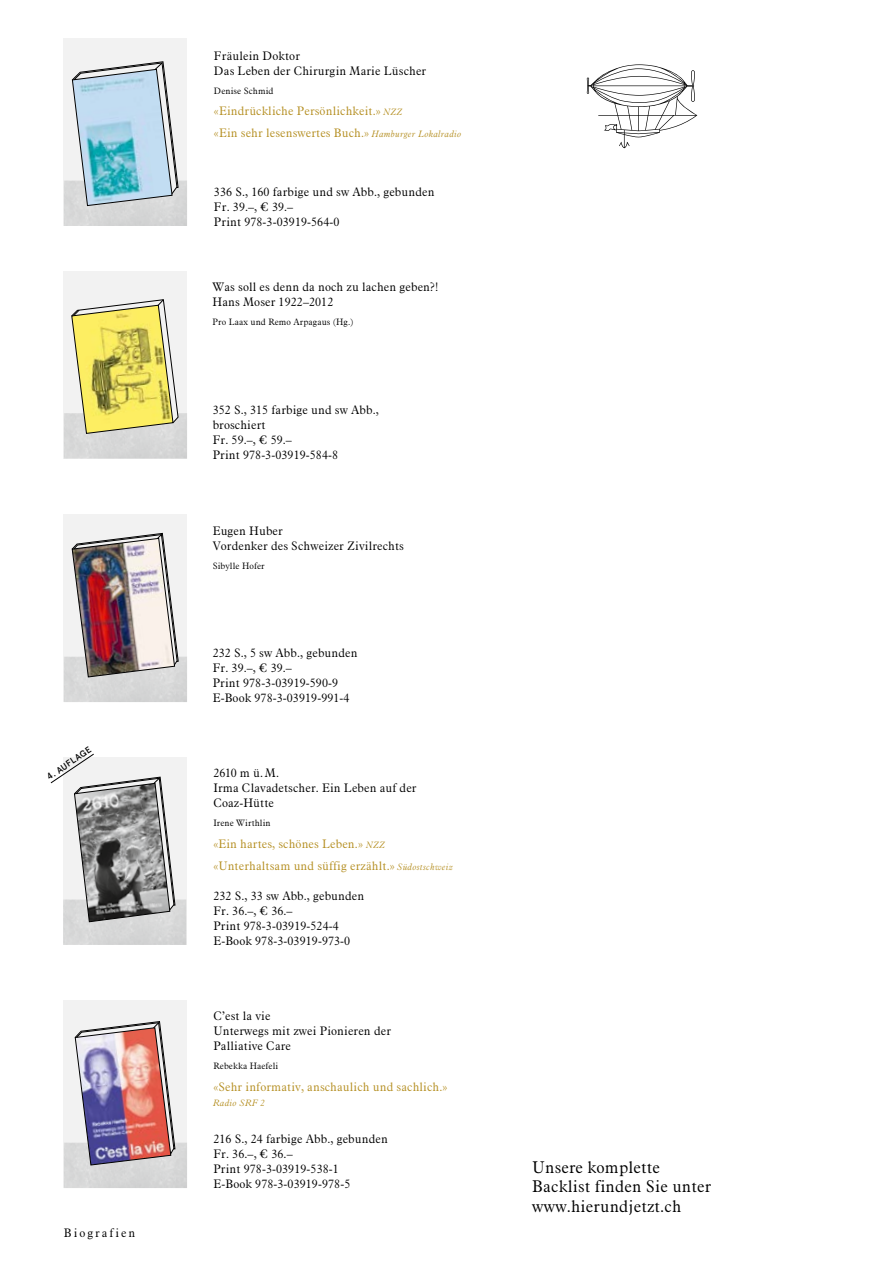
<style>
.page{position:relative;width:893px;height:1263px;background:#fff}
.page>*{position:absolute;margin:0;border:0;box-sizing:border-box;transform-origin:0 0}
.t1{font:300 16.5px/19.5px "Aldine 721 BT";letter-spacing:.01em;color:#000}
.t2{font:300 12px/15px "Aldine 721 BT";letter-spacing:.01em;color:#000}
.t3{font:300 12px/21.8px "Aldine 721 BT";letter-spacing:.01em;color:#b58f22}
.t4{font:300 12px "Aldine 721 BT";letter-spacing:.16em;color:#000}
.t5{font:300 9px "Aldine 721 BT";letter-spacing:.01em;color:#000}
.t6{font:italic 300 9px "Aldine 721 BT";letter-spacing:.04em;color:#b58f22}
.t7{font:500 9px "Apercu Pro";color:#000}
.s1{font-style:italic;font-size:9px}
</style>
<div class="page">
<div style="left:64px;top:38px;width:123px;height:188px;background:#f2f2f2"></div>
<div style="left:64px;top:271px;width:123px;height:188px;background:#f2f2f2"></div>
<div style="left:64px;top:514px;width:123px;height:188px;background:#f2f2f2"></div>
<svg style="left:587px;top:64px;width:110px;height:84px"></svg>
<div style="left:64px;top:1000px;width:123px;height:188px;background:#f2f2f2"></div>
<svg style="left:64px;top:1021px;width:123px;height:167px"></svg>
<svg style="left:64px;top:62px;width:123px;height:164px"></svg>
<svg style="left:50px;top:753px;width:136px;height:192px"></svg>
<img style="left:64px;top:533px;width:123px;height:169px">
<svg style="left:64px;top:299px;width:123px;height:160px"></svg>
<p class="t7" style="left:44px;top:772px;width:53px;rotate:-34deg">4. AUFLAGE</p>
<p class="t4" style="left:64px;top:1225px;width:73px">Biografien</p>
<p class="t2" style="left:214px;top:48px;width:214px">Fräulein Doktor<br>Das Leben der Chirurgin Marie Lüscher</p>
<p class="t5" style="left:214px;top:85px;width:61px">Denise Schmid</p>
<p class="t3" style="left:214px;top:100px;width:249px">«Eindrückliche Persönlichkeit.» <span class="s1">NZZ<br></span>«Ein sehr lesenswertes Buch.» <span class="s1">Hamburger Lokalradio</span></p>
<p class="t2" style="left:214px;top:184px;width:222px">336 S., 160 farbige und sw Abb., gebunden<br>Fr. 39.–, € 39.–<br>Print 978-3-03919-564-0</p>
<p class="t2" style="left:213px;top:279px;width:227px">Was soll es denn da noch zu lachen geben?!<br>Hans Moser 1922–2012</p>
<p class="t5" style="left:213px;top:316px;width:142px">Pro Laax und Remo Arpagaus (Hg.)</p>
<p class="t2" style="left:213px;top:402px;width:168px">352 S., 315 farbige und sw Abb., broschiert<br>Fr. 59.–, € 59.–<br>Print 978-3-03919-584-8</p>
<p class="t2" style="left:213px;top:523px;width:193px">Eugen Huber<br>Vordenker des Schweizer Zivilrechts</p>
<p class="t5" style="left:213px;top:560px;width:54px">Sibylle Hofer</p>
<p class="t2" style="left:213px;top:645px;width:146px">232 S., 5 sw Abb., gebunden<br>Fr. 39.–, € 39.–<br>Print 978-3-03919-590-9<br>E-Book 978-3-03919-991-4</p>
<p class="t2" style="left:213px;top:765px;width:205px">2610 m ü.M.<br>Irma Clavadetscher. Ein Leben auf der<br>Coaz-Hütte</p>
<p class="t5" style="left:213px;top:817px;width:59px">Irene Wirthlin</p>
<p class="t3" style="left:213px;top:833px;width:241px">«Ein hartes, schönes Leben.» <span class="s1">NZZ </span>«Unterhaltsam und süffig erzählt.» <span class="s1">Südostschweiz</span></p>
<p class="t2" style="left:213px;top:888px;width:152px">232 S., 33 sw Abb., gebunden<br>Fr. 36.–, € 36.–<br>Print 978-3-03919-524-4<br>E-Book 978-3-03919-973-0</p>
<p class="t2" style="left:213px;top:1008px;width:179px">C’est la vie<br>Unterwegs mit zwei Pionieren der<br>Palliative Care</p>
<p class="t5" style="left:213px;top:1060px;width:67px">Rebekka Haefeli</p>
<p class="t3" style="left:213px;top:1076px;width:236px">«Sehr informativ, anschaulich und sachlich.»</p>
<p class="t6" style="left:213px;top:1097px;width:53px">Radio SRF 2</p>
<p class="t2" style="left:213px;top:1131px;width:176px">216 S., 24 farbige Abb., gebunden<br>Fr. 36.–, € 36.–<br>Print 978-3-03919-538-1<br>E-Book 978-3-03919-978-5</p>
<h1 class="t1" style="left:532px;top:1157px;width:180px">Unsere komplette<br>Backlist finden Sie unter www.hierundjetzt.ch</h1>
</div>
